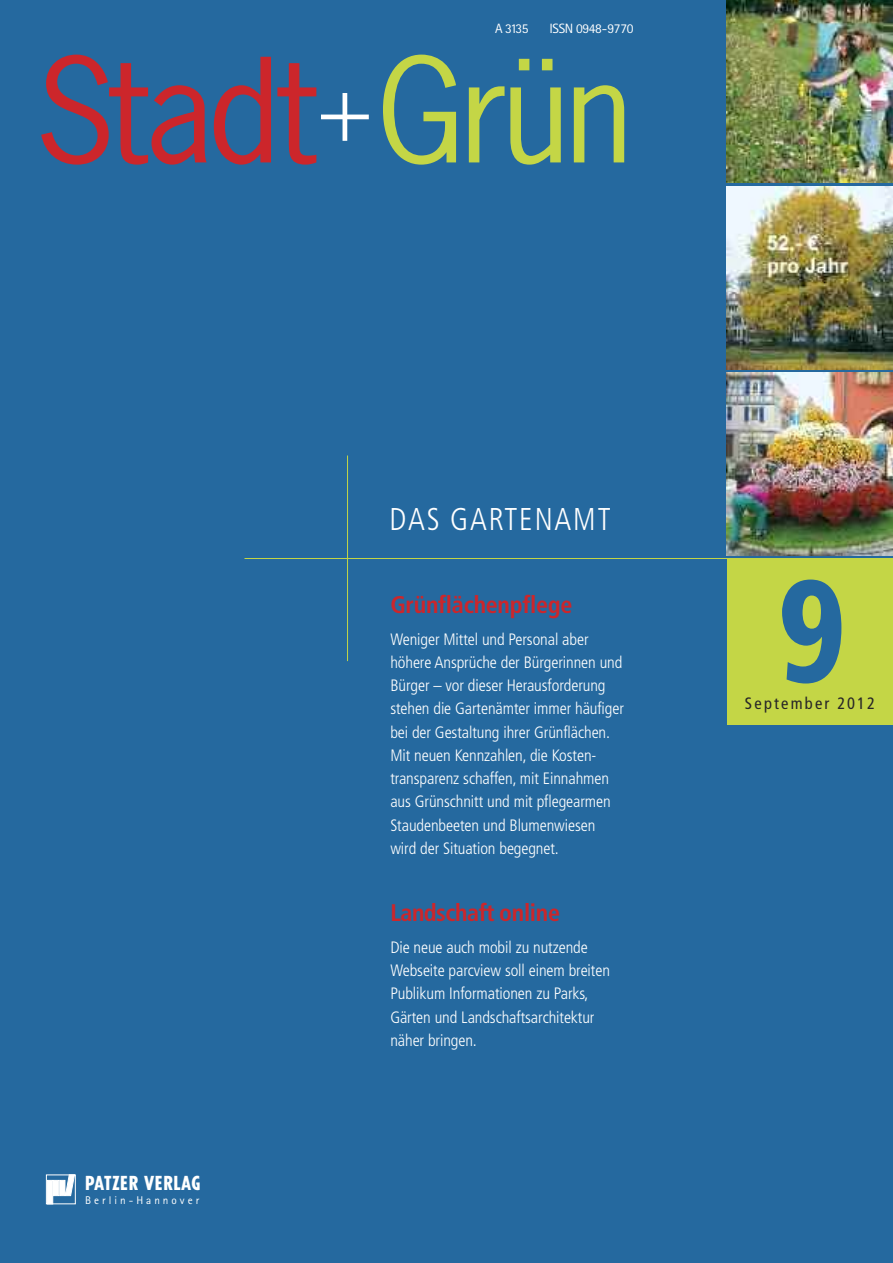
<style>
.page{position:relative;width:893px;height:1263px;background:#25699f}
.page>*{position:absolute;margin:0;border:0;box-sizing:border-box;transform-origin:0 0}
.t1{font:900 condensed 144px "Frutiger";color:#25699f;scale:.9 1}
.t2{font:135.75px "News Gothic";letter-spacing:-.03em;color:#cc262b}
.t3{font:300 condensed 31.5px "Frutiger";letter-spacing:.06em;color:#fff;scale:.96 1}
.t4{font:700 condensed 24px "Frutiger";letter-spacing:-.01em;color:#cc262b}
.t5{font:800 condensed 19.2px "Tempo";letter-spacing:.055em;color:#fff}
.t6{font:300 condensed 16.5px/23.2px "Frutiger";letter-spacing:-.005em;color:#fff}
.t7{font:condensed 16.5px "Frutiger";letter-spacing:.135em;color:#272627}
.t8{font:13.5px "Agfa Rotis Sans Serif";letter-spacing:-.025em;color:#fff}
.t9{font:11.25px "Agfa Rotis Sans Serif";letter-spacing:.27em;color:#fff}
.s1{color:#c4d646}
</style>
<div class="page">
<hr style="left:244px;top:558px;width:649px;height:1px;background:#c4d646">
<hr style="left:347px;top:455px;width:1px;height:206px;background:#c4d646">
<svg style="left:48px;top:1176px;width:26px;height:26px"></svg>
<div style="left:46px;top:1174px;width:30px;height:30px;border:1px solid #fff"></div>
<img style="left:727px;top:0;width:166px;height:183px">
<img style="left:727px;top:186px;width:166px;height:183px">
<img style="left:727px;top:372px;width:166px;height:183px">
<div style="left:727px;top:559px;width:166px;height:166px;background:#c4d646"></div>
<p class="t8" style="left:495px;top:24px;width:35px">A 3135</p>
<p class="t8" style="left:549px;top:24px;width:86px">ISSN 0948-9770</p>
<h2 class="t2" style="left:35px;top:36px;width:599px">Stadt<sup>+</sup><span class="s1">Grün</span></h2>
<p class="t5" style="left:85px;top:1176px;width:117px">PATZER VERLAG</p>
<p class="t9" style="left:85px;top:1196px;width:116px">Berlin-Hannover</p>
<h3 class="t3" style="left:389px;top:507px;width:232px">DAS GARTENAMT</h3>
<h3 class="t4" style="left:390px;top:595px;width:184px">Grünflächenpflege</h3>
<p class="t6" style="left:390px;top:629px;width:235px">Weniger Mittel und Personal aber höhere Ansprüche der Bürgerinnen und Bürger – vor dieser Herausforderung stehen die Gartenämter immer häufiger bei der Gestaltung ihrer Grünflächen.<br>Mit neuen Kennzahlen, die Kosten&shy;transparenz schaffen, mit Einnahmen aus Grünschnitt und mit pflegearmen Staudenbeeten und Blumenwiesen wird der Situation begegnet.</p>
<h3 class="t4" style="left:390px;top:903px;width:171px">Landschaft online</h3>
<p class="t6" style="left:390px;top:937px;width:221px">Die neue auch mobil zu nutzende<br>Webseite parcview soll einem breiten<br>Publikum Informationen zu Parks,<br>Gärten und Landschaftsarchitektur näher bringen.</p>
<h1 class="t1" style="left:778px;top:574px;width:76px">9</h1>
<p class="t7" style="left:745px;top:697px;width:132px">September 2012</p>
</div>
